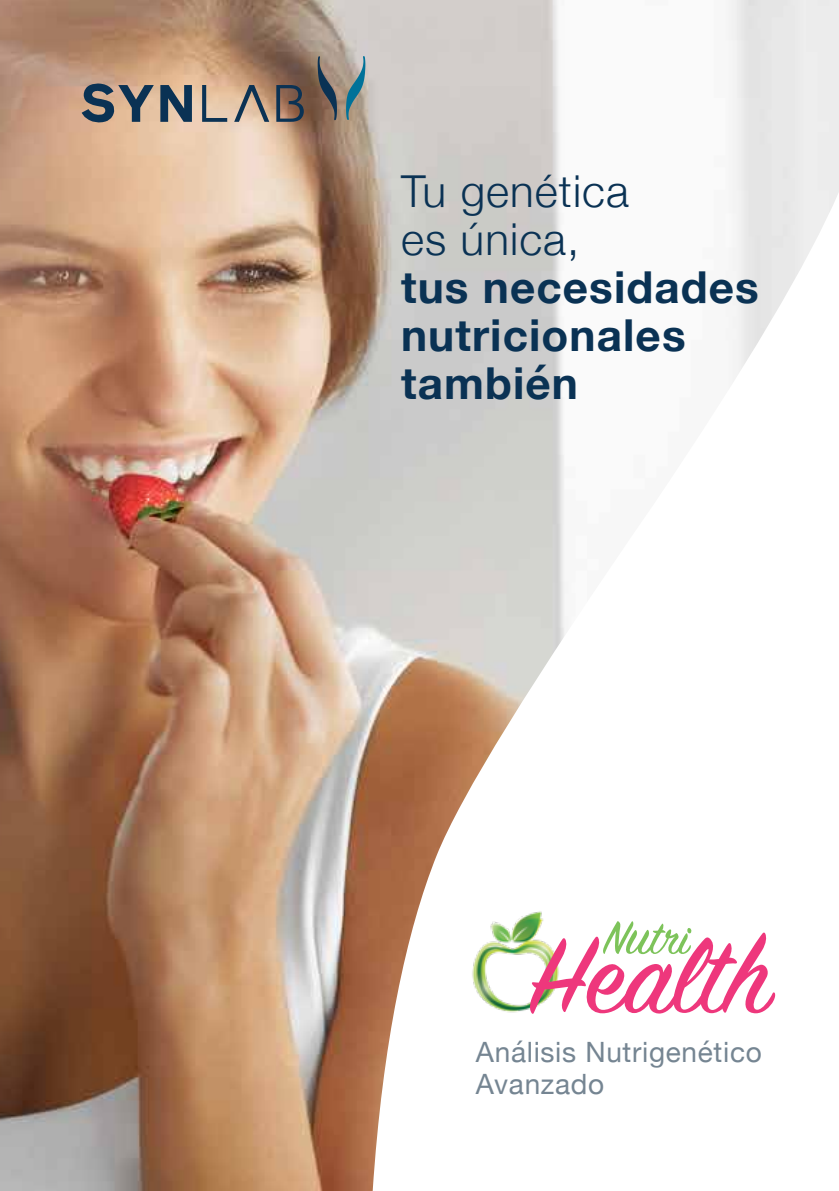
<style>
.page{position:relative;width:839px;height:1191px;background:#fff}
.page>*{position:absolute;margin:0;border:0;box-sizing:border-box;transform-origin:0 0}
.t1{font:700 44px/48px "Helvetica Neue";letter-spacing:.025em;color:#0a3254}
.t2{font:300 44px/48px "Helvetica Neue";letter-spacing:.025em;color:#0a3254}
.t3{font:28px/32px "Helvetica Neue";letter-spacing:.025em;color:#758592}
</style>
<div class="page">
<img style="left:0;top:0;width:839px;height:1191px">
<svg style="left:318px;top:56px;width:19px;height:64px"></svg>
<svg style="left:346px;top:56px;width:19px;height:64px"></svg>
<svg style="left:202px;top:85px;width:25px;height:37px"></svg>
<svg style="left:276px;top:85px;width:28px;height:37px"></svg>
<svg style="left:82px;top:83px;width:72px;height:41px;background:#88807b"></svg>
<svg style="left:160px;top:85px;width:32px;height:37px"></svg>
<svg style="left:234px;top:85px;width:35px;height:37px"></svg>
<img style="left:449px;top:901px;width:133px;height:133px">
<svg style="left:529px;top:921px;width:246px;height:93px"></svg>
<p class="t2" style="left:401px;top:164px;width:229px">Tu genética es única,</p>
<p class="t1" style="left:401px;top:264px;width:359px">tus necesidades nutricionales también</p>
<p class="t3" style="left:476px;top:1037px;width:287px">Análisis Nutrigenético<br>Avanzado</p>
</div>
